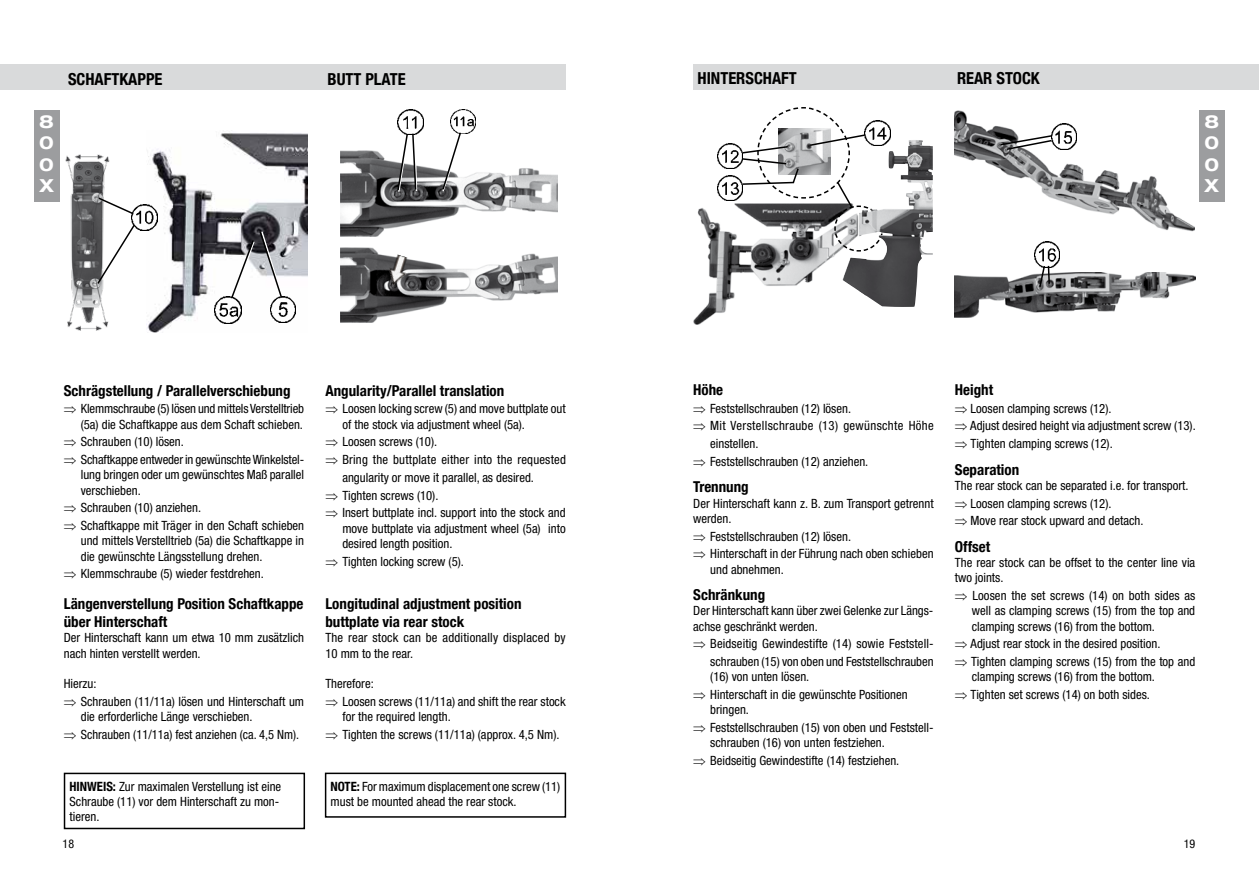
<style>
.page{position:relative;width:1259px;height:893px;background:#fff}
.page>*{position:absolute;margin:0;border:0;box-sizing:border-box;transform-origin:0 0}
.t1{font:700 expanded 18px/21.6px "Helvetica Neue LT Std";color:#fff;text-align:justify}
.t2{font:700 condensed 16.5px "Helvetica Neue LT";color:#000}
.t3{font:700 condensed 15px/18px "Helvetica Neue LT";color:#000}
.t4{font:condensed 12.75px/17.7px "Helvetica Neue LT Std";color:#000}
.t5{font:condensed 12.75px "Helvetica Neue LT Std";letter-spacing:.025em;color:#000}
.t6{font:condensed 12px "Helvetica Neue LT Std";color:#000}
.s1{font-family:"Helvetica Neue LT";font-weight:700}
</style>
<div class="page">
<div style="left:693px;top:64px;width:566px;height:25px;background:#d9dadb"></div>
<img style="left:59px;top:145px;width:51px;height:186px">
<img style="left:146px;top:133px;width:161px;height:199px">
<svg style="left:97px;top:196px;width:34px;height:20px"></svg>
<svg style="left:96px;top:223px;width:36px;height:62px"></svg>
<svg style="left:230px;top:230px;width:53px;height:69px"></svg>
<img style="left:270px;top:296px;width:26px;height:26px">
<img style="left:215px;top:296px;width:26px;height:27px">
<img style="left:131px;top:205px;width:26px;height:26px">
<img style="left:341px;top:151px;width:217px;height:86px">
<svg style="left:396px;top:135px;width:22px;height:58px"></svg>
<img style="left:398px;top:109px;width:25px;height:26px">
<svg style="left:441px;top:133px;width:21px;height:60px"></svg>
<img style="left:450px;top:109px;width:25px;height:24px">
<img style="left:341px;top:248px;width:217px;height:75px">
<img style="left:385px;top:253px;width:26px;height:35px">
<img style="left:955px;top:272px;width:240px;height:46px">
<img style="left:955px;top:110px;width:239px;height:122px">
<svg style="left:998px;top:134px;width:55px;height:17px"></svg>
<svg style="left:1038px;top:267px;width:12px;height:22px"></svg>
<img style="left:1051px;top:124px;width:25px;height:25px">
<img style="left:1034px;top:242px;width:25px;height:25px">
<div style="left:0;top:64px;width:566px;height:25px;background:#d9dadb"></div>
<div style="left:325px;top:773px;width:241px;height:45px;border:2px solid #000"></div>
<div style="left:64px;top:773px;width:241px;height:56px;border:2px solid #000"></div>
<div style="left:34px;top:111px;width:25px;height:91px;background:#9c9d9f"></div>
<div style="left:1199px;top:111px;width:25px;height:91px;background:#9c9d9f"></div>
<img style="left:693px;top:203px;width:145px;height:122px">
<svg style="left:741px;top:107px;width:123px;height:145px"></svg>
<img style="left:717px;top:143px;width:25px;height:26px">
<img style="left:717px;top:175px;width:25px;height:26px">
<img style="left:864px;top:120px;width:26px;height:20px">
<img style="left:859px;top:140px;width:73px;height:167px">
<img style="left:833px;top:255px;width:33px;height:41px">
<p class="t2" style="left:68px;top:69px;width:96px">SCHAFTKAPPE</p>
<p class="t2" style="left:327px;top:69px;width:80px">BUTT PLATE</p>
<p class="t2" style="left:697px;top:68px;width:101px">HINTERSCHAFT</p>
<p class="t2" style="left:957px;top:68px;width:84px">REAR STOCK</p>
<h1 class="t1" style="left:39px;top:110px;width:16px">8<br>0<br>0<br>X</h1>
<h1 class="t1" style="left:1204px;top:110px;width:16px">8<br>0<br>0<br>X</h1>
<p class="t3" style="left:64px;top:381px;width:228px">Schrägstellung / Parallelverschiebung</p>
<p class="t4" style="left:64px;top:401px;width:242px;line-height:15.3px;text-align:right">⇒ Klemmschraube (5) lösen und mittels Verstelltrieb (5a) die Schaftkappe aus dem Schaft schieben.</p>
<p class="t4" style="left:64px;top:433px;width:242px">⇒ Schrauben (10) lösen.<br>⇒ Schaftkappe entweder in gewünschte Winkelstel-</p>
<p class="t4" style="left:81px;top:467px;width:225px;line-height:15.3px">lung bringen oder um gewünschtes Maß parallel verschieben.</p>
<p class="t4" style="left:64px;top:499px;width:242px">⇒ Schrauben (10) anziehen.<br>⇒ Schaftkappe mit Träger in den Schaft schieben</p>
<p class="t4" style="left:81px;top:533px;width:225px;line-height:15.3px">und mittels Verstelltrieb (5a) die Schaftkappe in die gewünschte Längsstellung drehen.</p>
<p class="t4" style="left:64px;top:565px;width:202px">⇒ Klemmschraube (5) wieder festdrehen.</p>
<p class="t3" style="left:64px;top:595px;width:241px">Längenverstellung Position Schaftkappe über Hinterschaft</p>
<p class="t4" style="left:64px;top:630px;width:242px;line-height:15.3px">Der Hinterschaft kann um etwa 10 mm zusätzlich nach hinten verstellt werden.</p>
<p class="t4" style="left:64px;top:675px;width:242px">Hierzu:<br>⇒ Schrauben (11/11a) lösen und Hinterschaft um</p>
<p class="t4" style="left:64px;top:708px;width:237px;text-indent:17px">die erforderliche Länge verschieben.<br>⇒ Schrauben (11/11a) fest anziehen (ca. 4,5 Nm).</p>
<p class="t4" style="left:70px;top:778px;width:213px;line-height:15.3px"><span class="s1">HINWEIS:</span> Zur maximalen Verstellung ist eine<br>Schraube (11) vor dem Hinterschaft zu mon&shy;tieren.</p>
<p class="t3" style="left:325px;top:381px;width:180px">Angularity/Parallel translation</p>
<p class="t4" style="left:342px;top:401px;width:225px;line-height:15.3px;text-indent:-17px">⇒ Loosen locking screw (5) and move buttplate out of the stock via adjustment wheel (5a).</p>
<p class="t4" style="left:325px;top:433px;width:113px">⇒ Loosen screws (10).</p>
<p class="t4" style="left:325px;top:451px;width:242px">⇒ Bring the buttplate either into the requested</p>
<p class="t4" style="left:342px;top:468px;width:193px">angularity or move it parallel, as desired.</p>
<p class="t4" style="left:325px;top:486px;width:115px">⇒ Tighten screws (10).</p>
<p class="t4" style="left:325px;top:504px;width:242px">⇒ Insert buttplate incl. support into the stock and</p>
<p class="t4" style="left:342px;top:520px;width:225px;line-height:15.3px">move buttplate via adjustment wheel (5a) into desired length position.</p>
<p class="t4" style="left:325px;top:552px;width:140px">⇒ Tighten locking screw (5).</p>
<p class="t3" style="left:325px;top:594px;width:198px">Longitudinal adjustment position buttplate via rear stock</p>
<p class="t4" style="left:325px;top:630px;width:242px;line-height:15.3px">The rear stock can be additionally displaced by<br>10 mm to the rear.</p>
<p class="t4" style="left:325px;top:675px;width:242px">Therefore:<br>⇒ Loosen screws (11/11a) and shift the rear stock</p>
<p class="t4" style="left:325px;top:708px;width:236px;text-indent:17px">for the required length.<br>⇒ Tighten the screws (11/11a) (approx. 4,5 Nm).</p>
<p class="t4" style="left:331px;top:778px;width:231px;line-height:15.3px"><span class="s1">NOTE:</span> For maximum displacement one screw (11) must be mounted ahead the rear stock.</p>
<p class="t3" style="left:693px;top:380px;width:31px">Höhe</p>
<p class="t4" style="left:693px;top:399px;width:159px">⇒ Feststellschrauben (12) lösen.</p>
<p class="t5" style="left:693px;top:418px;width:242px">⇒ Mit Verstellschraube (13) gewünschte Höhe</p>
<p class="t4" style="left:710px;top:435px;width:50px">einstellen.</p>
<p class="t4" style="left:693px;top:452px;width:177px">⇒ Feststellschrauben (12) anziehen.</p>
<p class="t3" style="left:693px;top:478px;width:57px">Trennung</p>
<p class="t4" style="left:693px;top:495px;width:242px;line-height:15.3px">Der Hinterschaft kann z. B. zum Transport getrennt werden.</p>
<p class="t4" style="left:693px;top:527px;width:242px">⇒ Feststellschrauben (12) lösen.<br>⇒ Hinterschaft in der Führung nach oben schieben</p>
<p class="t4" style="left:710px;top:560px;width:75px">und abnehmen.</p>
<p class="t3" style="left:693px;top:586px;width:73px">Schränkung</p>
<p class="t4" style="left:693px;top:603px;width:242px;line-height:15.3px">Der Hinterschaft kann über zwei Gelenke zur Längs&shy;achse geschränkt werden.</p>
<p class="t4" style="left:693px;top:635px;width:242px;text-align:right">⇒ Beidseitig Gewindestifte (14) sowie Feststell&shy;schrauben (15) von oben und Feststellschrauben</p>
<p class="t4" style="left:693px;top:668px;width:216px;text-indent:17px">(16) von unten lösen.<br>⇒ Hinterschaft in die gewünschte Positionen</p>
<p class="t4" style="left:693px;top:701px;width:242px;text-indent:17px">bringen.<br>⇒ Feststellschrauben (15) von oben und Feststell-</p>
<p class="t4" style="left:693px;top:734px;width:208px;text-align:center">schrauben (16) von unten festziehen.<br>⇒ Beidseitig Gewindestifte (14) festziehen.</p>
<p class="t3" style="left:955px;top:380px;width:40px">Height</p>
<p class="t4" style="left:955px;top:399px;width:242px">⇒ Loosen clamping screws (12).<br>⇒ Adjust desired height via adjustment screw (13). ⇒ Tighten clamping screws (12).</p>
<p class="t3" style="left:955px;top:460px;width:66px">Separation</p>
<p class="t4" style="left:955px;top:476px;width:235px">The rear stock can be separated i.e. for transport. ⇒ Loosen clamping screws (12).<br>⇒ Move rear stock upward and detach.</p>
<p class="t3" style="left:955px;top:537px;width:37px">Offset</p>
<p class="t4" style="left:955px;top:555px;width:242px;line-height:15.3px">The rear stock can be offset to the center line via two joints.</p>
<p class="t4" style="left:972px;top:588px;width:225px;line-height:15.3px;text-align:justify;text-indent:-17px">⇒ Loosen the set screws (14) on both sides as well as clamping screws (15) from the top and clamping screws (16) from the bottom.</p>
<p class="t4" style="left:955px;top:635px;width:242px">⇒ Adjust rear stock in the desired position.<br>⇒ Tighten clamping screws (15) from the top and</p>
<p class="t4" style="left:955px;top:668px;width:202px;text-indent:17px">clamping screws (16) from the bottom. ⇒ Tighten set screws (14) on both sides.</p>
<p class="t6" style="left:63px;top:837px;width:13px">18</p>
<p class="t6" style="left:1183px;top:837px;width:13px">19</p>
</div>
